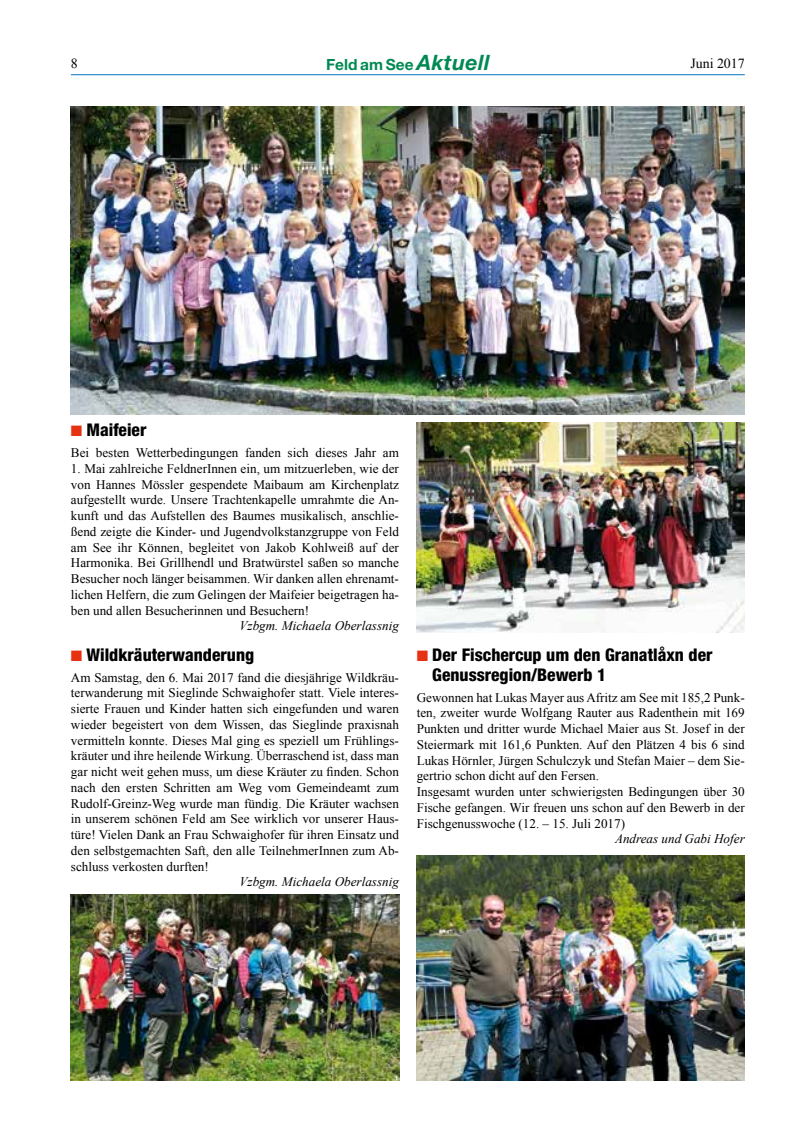
<style>
.page{position:relative;width:798px;height:1134px;background:#fff}
.page>*{position:absolute;margin:0;border:0;box-sizing:border-box;transform-origin:0 0}
.t1{font:800 condensed 17.5px/20px "Helvetica Neue";color:#000}
.t2{font:700 15.38px "Helvetica Neue";color:#008954}
.t3{font:13.88px "Times New Roman";color:#000}
.t4{font:13.12px/15.8px "Times New Roman";color:#000;text-align:justify}
.t5{font:italic 13.12px "Times New Roman";color:#000}
.s1{font-style:italic;font-size:21.25px}
.s2{color:#e63213}
</style>
<div class="page">
<hr style="left:71px;top:74px;width:673px;height:1px;background:#0076be">
<img style="left:71px;top:106px;width:673px;height:308px">
<img style="left:416px;top:422px;width:328px;height:210px">
<img style="left:71px;top:895px;width:328px;height:186px">
<img style="left:416px;top:855px;width:328px;height:226px">
<p class="t3" style="left:71px;top:54px;width:8px">8</p>
<p class="t2" style="left:326px;top:55px;width:165px">Feld am See <span class="s1">Aktuell</span></p>
<p class="t3" style="left:690px;top:54px;width:56px">Juni 2017</p>
<h1 class="t1" style="left:71px;top:420px;width:77px"><span class="s2">■</span> Maifeier</h1>
<p class="t4" style="left:71px;top:445px;width:329px">Bei besten Wetterbedingungen fanden sich dieses Jahr am</p>
<p class="t4" style="left:71px;top:460px;width:329px">1. Mai zahlreiche FeldnerInnen ein, um mitzuerleben, wie der von Hannes Mössler gespendete Maibaum am Kirchenplatz aufgestellt wurde. Unsere Trachtenkapelle umrahmte die An&shy;kunft und das Aufstellen des Baumes musikalisch, anschlie&shy;ßend zeigte die Kinder- und Jugendvolkstanzgruppe von Feld am See ihr Können, begleitet von Jakob Kohlweiß auf der Harmonika. Bei Grillhendl und Bratwürstel saßen so manche Besucher noch länger beisammen. Wir danken allen ehrenamt&shy;lichen Helfern, die zum Gelingen der Maifeier beigetragen ha&shy;ben und allen Besucherinnen und Besuchern!</p>
<p class="t5" style="left:239px;top:617px;width:161px">Vzbgm. Michaela Oberlassnig</p>
<h1 class="t1" style="left:71px;top:644px;width:185px"><span class="s2">■</span> Wildkräuterwanderung</h1>
<p class="t4" style="left:71px;top:669px;width:329px">Am Samstag, den 6. Mai 2017 fand die diesjährige Wildkräu&shy;terwanderung mit Sieglinde Schwaighofer statt. Viele interes&shy;sierte Frauen und Kinder hatten sich eingefunden und waren wieder begeistert von dem Wissen, das Sieglinde praxisnah vermitteln konnte. Dieses Mal ging es speziell um Frühlings&shy;kräuter und ihre heilende Wirkung. Überraschend ist, dass man gar nicht weit gehen muss, um diese Kräuter zu finden. Schon nach den ersten Schritten am Weg vom Gemeindeamt zum Rudolf-Greinz-Weg wurde man fündig. Die Kräuter wachsen in unserem schönen Feld am See wirklich vor unserer Haus&shy;türe! Vielen Dank an Frau Schwaighofer für ihren Einsatz und den selbstgemachten Saft, den alle TeilnehmerInnen zum Ab&shy;schluss verkosten durften!</p>
<p class="t5" style="left:239px;top:873px;width:161px">Vzbgm. Michaela Oberlassnig</p>
<h1 class="t1" style="left:432px;top:644px;width:281px;text-indent:-16px"><span class="s2">■</span> Der Fischercup um den Granatlåxn der<br>Genussregion/Bewerb 1</h1>
<p class="t4" style="left:416px;top:689px;width:329px;text-align:left">Gewonnen hat Lukas Mayer aus Afritz am See mit 185,2 Punk&shy;ten, zweiter wurde Wolfgang Rauter aus Radenthein mit 169<br>Punkten und dritter wurde Michael Maier aus St. Josef in der Steiermark mit 161,6 Punkten. Auf den Plätzen 4 bis 6 sind Lukas Hörnler, Jürgen Schulczyk und Stefan Maier – dem Sie&shy;gertrio schon dicht auf den Fersen.<br>Insgesamt wurden unter schwierigsten Bedingungen über 30<br>Fische gefangen. Wir freuen uns schon auf den Bewerb in der Fischgenusswoche (12. – 15. Juli 2017)</p>
<p class="t5" style="left:614px;top:830px;width:131px">Andreas und Gabi Hofer</p>
</div>
